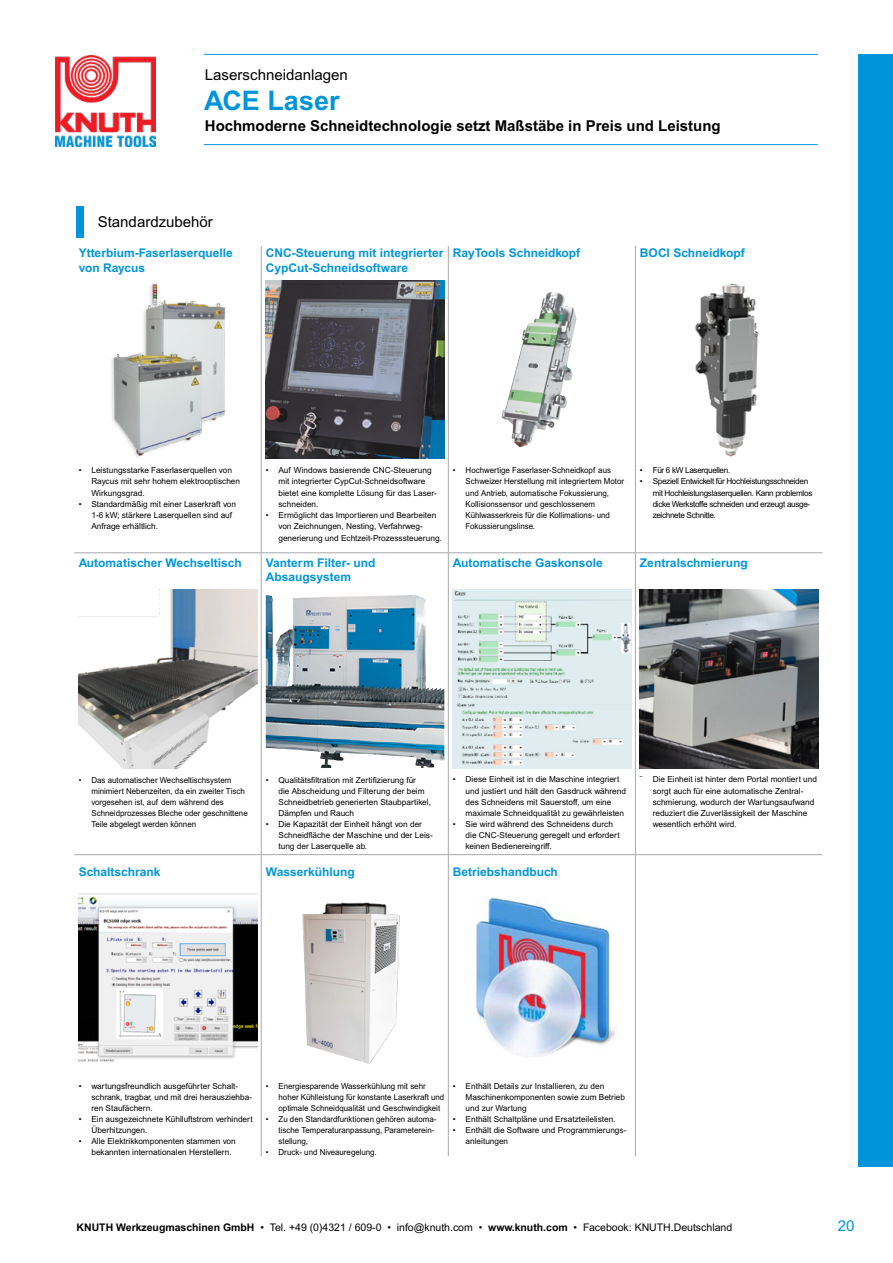
<style>
.page{position:relative;width:893px;height:1263px;background:#fff}
.page>*{position:absolute;margin:0;border:0;box-sizing:border-box;transform-origin:0 0}
.t1{font:700 27px "Arial MT Pro";color:#0095da}
.t2{font:700 15px "Arial MT Pro";color:#000}
.t3{font:15px "Arial MT Pro";color:#000}
.t4{font:15px "Arial MT Pro";color:#0095da}
.t5{font:700 12px/14.4px "Arial MT Pro";color:#0095da}
.t6{font:10.5px "Arial MT Pro";color:#000}
.t7{font:8.25px/11.1px "Arial MT Pro";color:#000}
.t8{font:8.25px/11.1px "Arial MT Pro";color:#000;scale:.96 1}
.t9{font:8.25px/11.2px "Arial MT Pro";letter-spacing:-.04em;color:#000}
.s1{font-weight:700}
</style>
<div class="page">
<hr style="left:635px;top:855px;width:1px;height:301px;background:#a7a9ac">
<hr style="left:448px;top:855px;width:1px;height:301px;background:#a7a9ac">
<hr style="left:261px;top:855px;width:1px;height:301px;background:#a7a9ac">
<hr style="left:635px;top:854px;width:187px;height:1px;background:#a7a9ac">
<hr style="left:448px;top:854px;width:187px;height:1px;background:#a7a9ac">
<hr style="left:635px;top:553px;width:1px;height:301px;background:#a7a9ac">
<hr style="left:261px;top:854px;width:187px;height:1px;background:#a7a9ac">
<hr style="left:448px;top:553px;width:1px;height:301px;background:#a7a9ac">
<hr style="left:74px;top:854px;width:187px;height:1px;background:#a7a9ac">
<hr style="left:261px;top:553px;width:1px;height:301px;background:#a7a9ac">
<hr style="left:635px;top:552px;width:187px;height:1px;background:#a7a9ac">
<hr style="left:448px;top:552px;width:187px;height:1px;background:#a7a9ac">
<hr style="left:635px;top:246px;width:1px;height:307px;background:#a7a9ac">
<hr style="left:261px;top:552px;width:187px;height:1px;background:#a7a9ac">
<hr style="left:448px;top:246px;width:1px;height:307px;background:#a7a9ac">
<hr style="left:74px;top:552px;width:187px;height:1px;background:#a7a9ac">
<hr style="left:261px;top:246px;width:1px;height:307px;background:#a7a9ac">
<div style="left:859px;top:54px;width:34px;height:1112px;background:#0095da"></div>
<img style="left:266px;top:280px;width:178px;height:179px">
<img style="left:501px;top:292px;width:75px;height:155px">
<img style="left:79px;top:589px;width:178px;height:179px">
<img style="left:453px;top:589px;width:178px;height:179px">
<img style="left:640px;top:589px;width:179px;height:179px">
<img style="left:695px;top:283px;width:64px;height:174px">
<img style="left:56px;top:55px;width:99px;height:91px">
<div style="left:77px;top:206px;width:7px;height:31px;background:#0095da"></div>
<hr style="left:204px;top:54px;width:614px;height:1px;background:#0095da">
<hr style="left:204px;top:144px;width:614px;height:1px;background:#0095da">
<img style="left:79px;top:893px;width:178px;height:169px">
<img style="left:302px;top:902px;width:98px;height:162px">
<img style="left:476px;top:897px;width:140px;height:160px">
<img style="left:111px;top:283px;width:115px;height:174px">
<img style="left:266px;top:595px;width:178px;height:173px">
<h2 class="t3" style="left:205px;top:66px;width:144px">Laserschneidanlagen</h2>
<h2 class="t2" style="left:205px;top:117px;width:517px">Hochmoderne Schneidtechnologie setzt Maßstäbe in Preis und Leistung</h2>
<h1 class="t1" style="left:204px;top:84px;width:137px">ACE Laser</h1>
<h2 class="t3" style="left:98px;top:213px;width:117px">Standardzubehör</h2>
<h3 class="t5" style="left:79px;top:246px;width:156px">Ytterbium-Faserlaserquelle von Raycus</h3>
<h3 class="t5" style="left:266px;top:246px;width:179px">CNC-Steuerung mit integrierter<br>CypCut-Schneidsoftware</h3>
<h3 class="t5" style="left:453px;top:246px;width:129px">RayTools Schneidkopf</h3>
<h3 class="t5" style="left:640px;top:246px;width:106px">BOCI Schneidkopf</h3>
<p class="t7" style="left:91px;top:465px;width:150px;text-indent:-13px">• Leistungsstarke Faserlaserquellen von<br>Raycus mit sehr hohem elektrooptischen<br>Wirkungsgrad.</p>
<p class="t7" style="left:91px;top:499px;width:146px;text-indent:-13px">• Standardmäßig mit einer Laserkraft von<br>1-6 kW; stärkere Laserquellen sind auf<br>Anfrage erhältlich.</p>
<p class="t7" style="left:279px;top:465px;width:160px;text-indent:-13px">• Auf Windows basierende CNC-Steuerung mit integrierter CypCut-Schneidsoftware bietet eine komplette Lösung für das Laser&shy;schneiden.</p>
<p class="t7" style="left:279px;top:510px;width:165px;text-indent:-13px">• Ermöglicht das Importieren und Bearbeiten von Zeichnungen, Nesting, Verfahrweg&shy;generierung und Echtzeit-Prozesssteuerung.</p>
<p class="t8" style="left:466px;top:465px;width:167px;text-indent:-13px">• Hochwertige Faserlaser-Schneidkopf aus Schweizer Herstellung mit integriertem Motor und Antrieb, automatische Fokussierung, Kollisionssensor und geschlossenem Kühlwasserkreis für die Kollimations- und Fokussierungslinse.</p>
<p class="t9" style="left:640px;top:465px;width:92px">• Für 6 kW Laserquellen.</p>
<p class="t9" style="left:653px;top:476px;width:161px;text-indent:-13px">• Speziell Entwickelt für Hochleistungsschneiden mit Hochleistungslaserquellen. Kann problemlos dicke Werkstoffe schneiden und erzeugt ausge&shy;zeichnete Schnitte.</p>
<h3 class="t5" style="left:79px;top:555px;width:164px">Automatischer Wechseltisch</h3>
<h3 class="t5" style="left:266px;top:555px;width:111px">Vanterm Filter- und<br>Absaugsystem</h3>
<h3 class="t5" style="left:453px;top:555px;width:151px">Automatische Gaskonsole</h3>
<h3 class="t5" style="left:640px;top:555px;width:109px">Zentralschmierung</h3>
<p class="t8" style="left:91px;top:774px;width:164px;text-indent:-13px">• Das automatischer Wechseltischsystem minimiert Nebenzeiten, da ein zweiter Tisch vorgesehen ist, auf dem während des Schneidprozesses Bleche oder geschnittene Teile abgelegt werden können</p>
<p class="t7" style="left:279px;top:774px;width:154px;text-indent:-13px">• Qualitätsfiltration mit Zertifizierung für<br>die Abscheidung und Filterung der beim Schneidbetrieb generierten Staubpartikel, Dämpfen und Rauch</p>
<p class="t7" style="left:279px;top:819px;width:156px;text-indent:-13px">• Die Kapazität der Einheit hängt von der<br>Schneidfläche der Maschine und der Leis&shy;tung der Laserquelle ab.</p>
<p class="t7" style="left:466px;top:774px;width:162px;text-indent:-13px">• Diese Einheit ist in die Maschine integriert und justiert und hält den Gasdruck während des Schneidens mit Sauerstoff, um eine maximale Schneidqualität zu gewährleisten</p>
<p class="t7" style="left:466px;top:819px;width:156px;text-indent:-13px">• Sie wird während des Schneidens durch die CNC-Steuerung geregelt und erfordert keinen Bedienereingriff.</p>
<h3 class="t5" style="left:79px;top:864px;width:83px">Schaltschrank</h3>
<h3 class="t5" style="left:266px;top:864px;width:91px">Wasserkühlung</h3>
<h3 class="t5" style="left:453px;top:864px;width:107px">Betriebshandbuch</h3>
<p class="t7" style="left:653px;top:774px;width:166px">Die Einheit ist hinter dem Portal montiert und sorgt auch für eine automatische Zentral&shy;schmierung, wodurch der Wartungsaufwand reduziert die Zuverlässigkeit der Maschine wesentlich erhöht wird.</p>
<p class="t7" style="left:91px;top:1080px;width:162px;text-indent:-13px">• wartungsfreundlich ausgeführter Schalt&shy;schrank, tragbar, und mit drei herausziehba&shy;ren Staufächern.</p>
<p class="t7" style="left:91px;top:1114px;width:163px;text-indent:-13px">• Ein ausgezeichnete Kühlluftstrom verhindert<br>Überhitzungen.</p>
<p class="t7" style="left:91px;top:1136px;width:146px;text-indent:-13px">• Alle Elektrikkomponenten stammen von bekannten internationalen Herstellern.</p>
<p class="t8" style="left:279px;top:1080px;width:174px;text-indent:-13px">• Energiesparende Wasserkühlung mit sehr hoher Kühlleistung für konstante Laserkraft und optimale Schneidqualität und Geschwindigkeit</p>
<p class="t8" style="left:279px;top:1114px;width:166px;text-indent:-13px">• Zu den Standardfunktionen gehören automa&shy;tische Temperaturanpassung, Parameterein&shy;stellung,</p>
<p class="t8" style="left:266px;top:1147px;width:117px">• Druck- und Niveauregelung.</p>
<p class="t7" style="left:466px;top:1080px;width:161px;text-indent:-13px">• Enthält Details zur Installieren, zu den<br>Maschinenkomponenten sowie zum Betrieb und zur Wartung</p>
<p class="t7" style="left:453px;top:1114px;width:164px">• Enthält Schaltpläne und Ersatzteilelisten.</p>
<p class="t7" style="left:466px;top:1125px;width:162px;text-indent:-13px">• Enthält die Software und Programmierungs&shy;anleitungen</p>
<p class="t6" style="left:77px;top:1222px;width:657px"><span class="s1">KNUTH Werkzeugmaschinen GmbH</span> • Tel. +49 (0)4321 / 609-0 • info@knuth.com • <span class="s1">www.knuth.com</span> • Facebook: KNUTH.Deutschland</p>
<h2 class="t4" style="left:838px;top:1217px;width:18px">20</h2>
</div>
